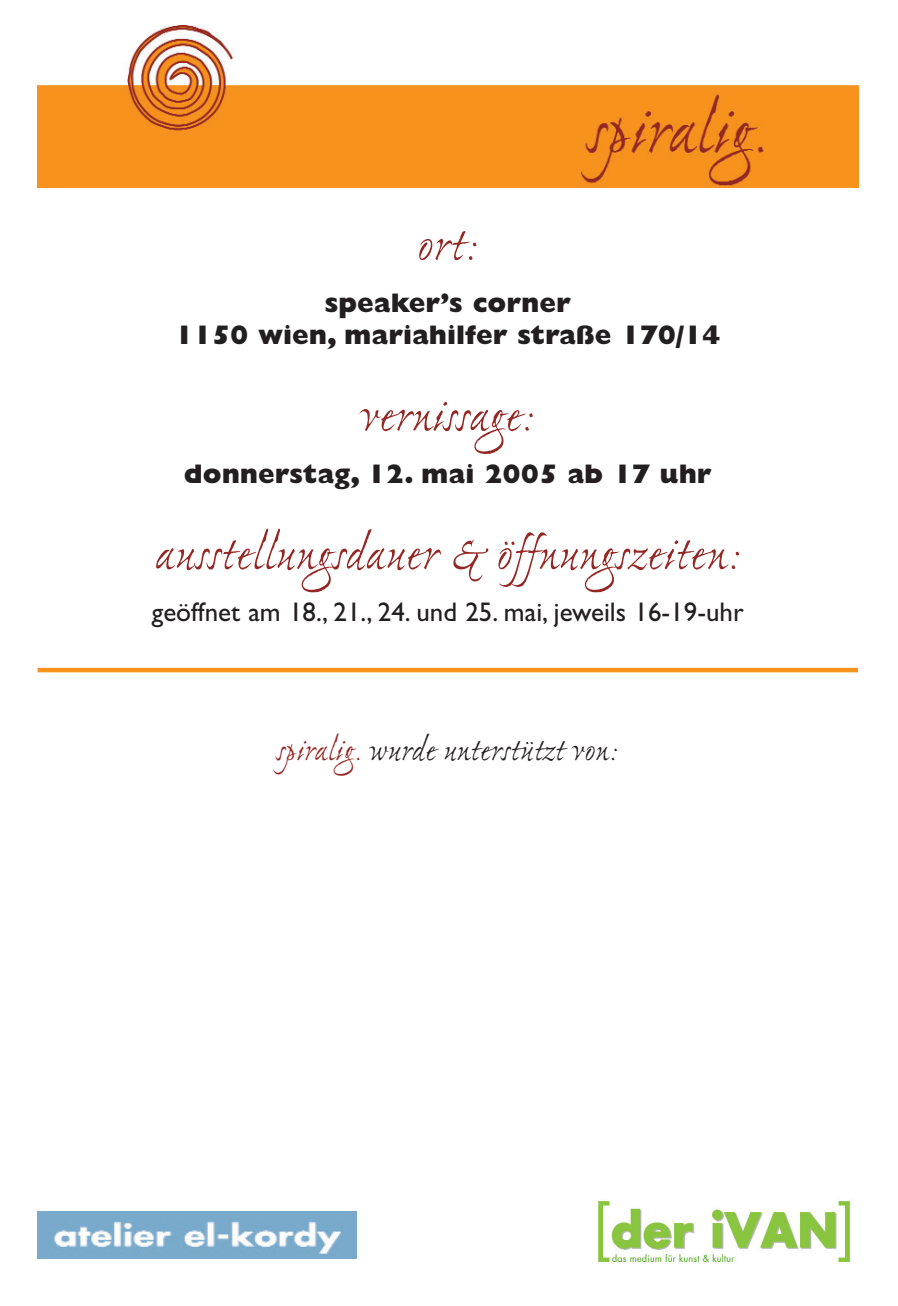
<style>
.page{position:relative;width:898px;height:1306px;background:#fff}
.page>*{position:absolute;margin:0;border:0;box-sizing:border-box;transform-origin:0 0}
.t1{font:54px "Ex Ponto";letter-spacing:-.005em;color:#942723}
.t2{font:36px "Ex Ponto";letter-spacing:-.005em;color:#231f20}
.t3{font:800 27px/32.4px "Gill Sans";color:#231f20;text-align:center}
.t4{font:27px "Gill Sans";color:#231f20}
.s1{color:#942723}
</style>
<div class="page">
<img style="left:38px;top:1211px;width:318px;height:47px">
<img style="left:598px;top:1201px;width:252px;height:61px">
<img style="left:38px;top:26px;width:819px;height:161px">
<hr style="left:38px;top:668px;width:819px;height:4px;background:#f7931d">
<h1 class="t1" style="left:416px;top:220px;width:63px">ort:</h1>
<p class="t3" style="left:175px;top:290px;width:546px">speaker’s corner<br>1150 wien, mariahilfer straße 170/14</p>
<h1 class="t1" style="left:360px;top:391px;width:176px">vernissage:</h1>
<p class="t3" style="left:184px;top:460px;width:529px">donnerstag, 12. mai 2005 ab 17 uhr</p>
<h1 class="t1" style="left:154px;top:529px;width:588px">ausstellungsdauer &amp; öffnungszeiten:</h1>
<p class="t4" style="left:152px;top:603px;width:593px">geöffnet am 18., 21., 24. und 25. mai, jeweils 16-19-uhr</p>
<h2 class="t2" style="left:277px;top:733px;width:343px"><span class="s1">spiralig.</span> wurde unterstützt von:</h2>
</div>
